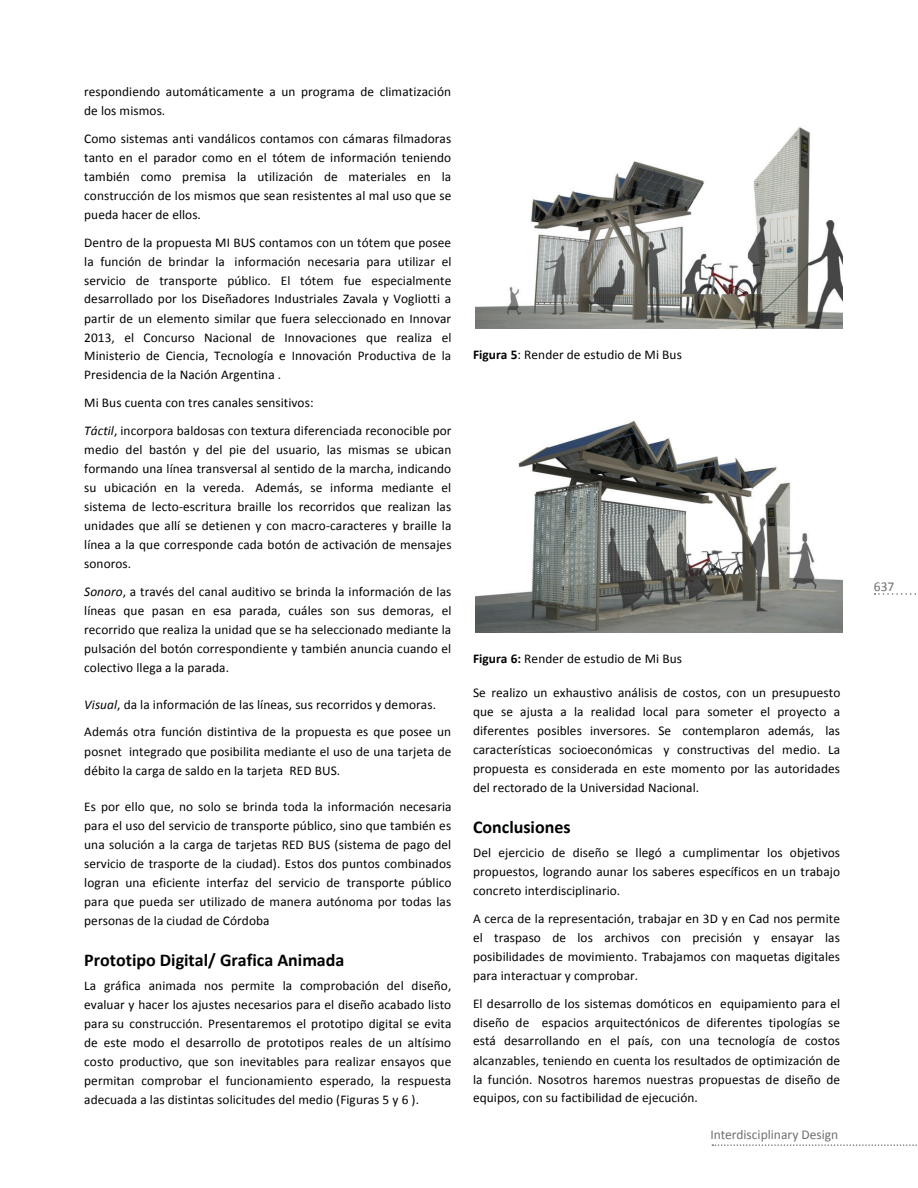
<style>
.page{position:relative;width:918px;height:1188px;background:#fff}
.page>*{position:absolute;margin:0;border:0;box-sizing:border-box;transform-origin:0 0}
.t1{font:700 18px "Calibri";color:#010203}
.t2{font:13.5px "Calibri";color:#6d6f71}
.t3{font:13.35px/18.9px "Calibri";letter-spacing:.005em;color:#010203;text-align:justify}
.s1{font-style:italic}
.s2{font-weight:700}
</style>
<div class="page">
<svg style="left:712px;top:1144px;width:205px;height:2px"></svg>
<svg style="left:875px;top:593px;width:41px;height:2px"></svg>
<img style="left:475px;top:127px;width:367px;height:201px">
<img style="left:475px;top:421px;width:367px;height:212px">
<p class="t3" style="left:84px;top:82px;width:368px">respondiendo automáticamente a un programa de climatización de los mismos.</p>
<p class="t3" style="left:84px;top:129px;width:369px">Como sistemas anti vandálicos contamos con cámaras filmadoras tanto en el parador como en el tótem de información teniendo también como premisa la utilización de materiales en la construcción de los mismos que sean resistentes al mal uso que se pueda hacer de ellos.</p>
<p class="t3" style="left:84px;top:233px;width:369px">Dentro de la propuesta MI BUS contamos con un tótem que posee la función de brindar la información necesaria para utilizar el servicio de transporte público. El tótem fue especialmente desarrollado por los Diseñadores Industriales Zavala y Vogliotti a partir de un elemento similar que fuera seleccionado en Innovar 2013, el Concurso Nacional de Innovaciones que realiza el Ministerio de Ciencia, Tecnología e Innovación Productiva de la Presidencia de la Nación Argentina .</p>
<p class="t3" style="left:84px;top:389px;width:369px;line-height:27.8px">Mi Bus cuenta con tres canales sensitivos:<br><span class="s1">Táctil</span>, incorpora baldosas con textura diferenciada reconocible por</p>
<p class="t3" style="left:84px;top:440px;width:369px">medio del bastón y del pie del usuario, las mismas se ubican formando una línea transversal al sentido de la marcha, indicando su ubicación en la vereda. Además, se informa mediante el sistema de lecto--‐escritura braille los recorridos que realizan las unidades que allí se detienen y con macro--‐caracteres y braille la línea a la que corresponde cada botón de activación de mensajes sonoros.</p>
<p class="t3" style="left:84px;top:582px;width:369px"><span class="s1">Sonoro</span>, a través del canal auditivo se brinda la información de las líneas que pasan en esa parada, cuáles son sus demoras, el recorrido que realiza la unidad que se ha seleccionado mediante la pulsación del botón correspondiente y también anuncia cuando el colectivo llega a la parada.</p>
<p class="t3" style="left:84px;top:690px;width:368px;line-height:27.8px"><span class="s1">Visual</span>, da la información de las líneas, sus recorridos y demoras.<br>Además otra función distintiva de la propuesta es que posee un</p>
<p class="t3" style="left:84px;top:742px;width:369px">posnet integrado que posibilita mediante el uso de una tarjeta de débito la carga de saldo en la tarjeta RED BUS.</p>
<p class="t3" style="left:84px;top:798px;width:369px">Es por ello que, no solo se brinda toda la información necesaria para el uso del servicio de transporte público, sino que también es una solución a la carga de tarjetas RED BUS (sistema de pago del servicio de trasporte de la ciudad). Estos dos puntos combinados logran una eficiente interfaz del servicio de transporte público para que pueda ser utilizado de manera autónoma por todas las personas de la ciudad de Córdoba</p>
<p class="t1" style="left:84px;top:949px;width:262px">Prototipo Digital/ Grafica Animada</p>
<p class="t3" style="left:84px;top:976px;width:369px">La gráfica animada nos permite la comprobación del diseño, evaluar y hacer los ajustes necesarios para el diseño acabado listo para su construcción. Presentaremos el prototipo digital se evita de este modo el desarrollo de prototipos reales de un altísimo costo productivo, que son inevitables para realizar ensayos que permitan comprobar el funcionamiento esperado, la respuesta adecuada a las distintas solicitudes del medio (Figuras 5 y 6 ).</p>
<p class="t3" style="left:473px;top:345px;width:210px"><span class="s2">Figura 5</span>: Render de estudio de Mi Bus</p>
<p class="t3" style="left:473px;top:650px;width:210px"><span class="s2">Figura 6:</span> Render de estudio de Mi Bus</p>
<p class="t3" style="left:473px;top:683px;width:369px">Se realizo un exhaustivo análisis de costos, con un presupuesto que se ajusta a la realidad local para someter el proyecto a diferentes posibles inversores. Se contemplaron además, las características socioeconómicas y constructivas del medio. La propuesta es considerada en este momento por las autoridades del rectorado de la Universidad Nacional.</p>
<p class="t1" style="left:473px;top:816px;width:99px">Conclusiones</p>
<p class="t3" style="left:473px;top:843px;width:369px">Del ejercicio de diseño se llegó a cumplimentar los objetivos propuestos, logrando aunar los saberes específicos en un trabajo concreto interdisciplinario.</p>
<p class="t3" style="left:473px;top:909px;width:369px">A cerca de la representación, trabajar en 3D y en Cad nos permite el traspaso de los archivos con precisión y ensayar las posibilidades de movimiento. Trabajamos con maquetas digitales para interactuar y comprobar.</p>
<p class="t3" style="left:473px;top:994px;width:369px">El desarrollo de los sistemas domóticos en equipamiento para el diseño de espacios arquitectónicos de diferentes tipologías se está desarrollando en el país, con una tecnología de costos alcanzables, teniendo en cuenta los resultados de optimización de la función. Nosotros haremos nuestras propuestas de diseño de equipos, con su factibilidad de ejecución.</p>
<p class="t2" style="left:710px;top:1126px;width:129px">Interdisciplinary Design</p>
<p class="t2" style="left:874px;top:578px;width:22px">637</p>
</div>
